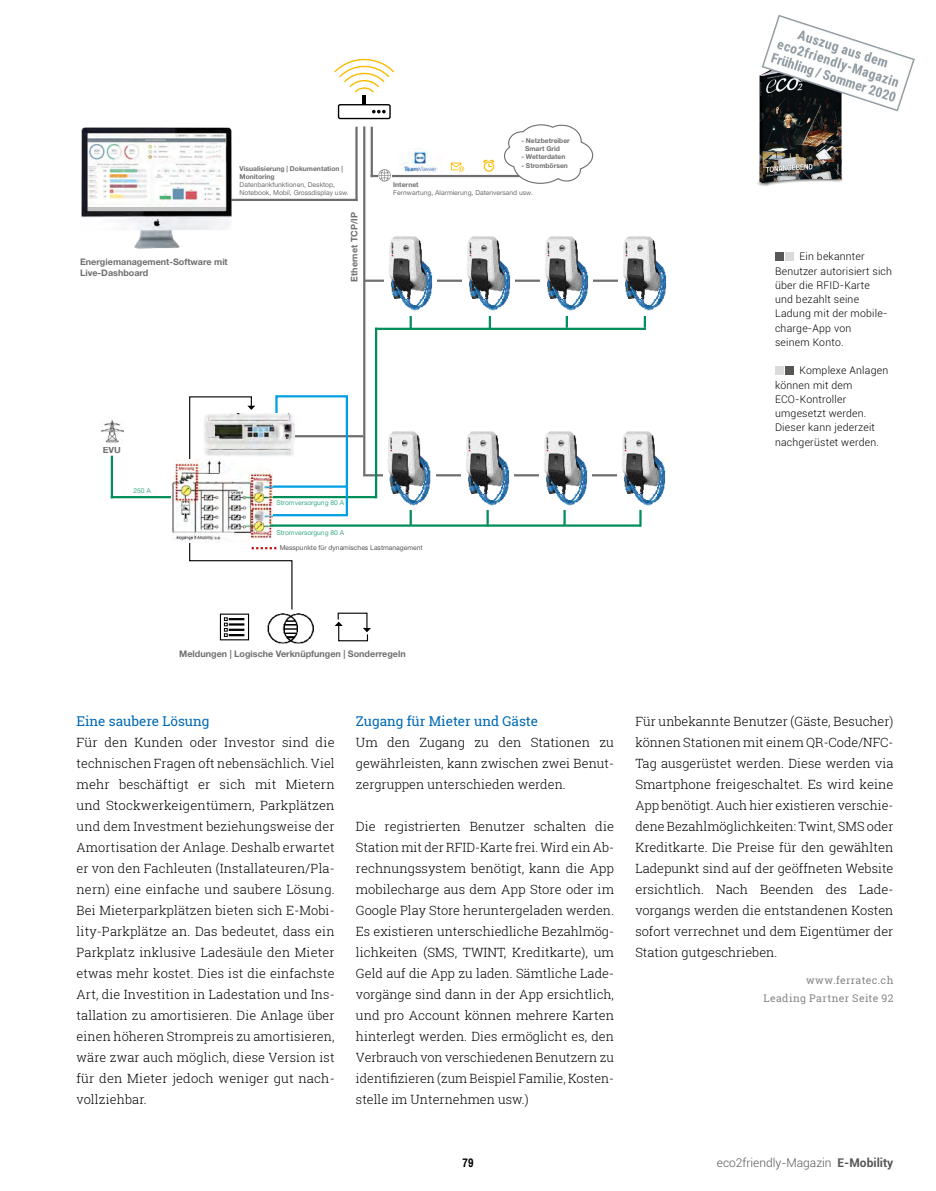
<style>
.page{position:relative;width:936px;height:1191px;background:#fff}
.page>*{position:absolute;margin:0;border:0;box-sizing:border-box;transform-origin:0 0}
.t1{font:13.5px "Roboto Slab";color:#0069b4}
.t2{font:300 12.75px/21px "Roboto Slab";letter-spacing:.005em;color:#000}
.t3{font:300 12px "Roboto";color:#575756}
.t4{font:700 12px "Archivo Narrow";color:#000}
.t5{font:300 10.5px/14.2px "Roboto";letter-spacing:.02em;color:#000}
.t6{font:10.5px/18px "Roboto Slab";letter-spacing:.035em;color:#878787;text-align:right}
.t7{font:700 9px/10.8px "Helvetica Neue LT Std";color:#706f6f}
.t8{font:6.75px/8.1px "Helvetica Neue LT Std";color:#706f6f}
.t9{font:700 6.75px/8.1px "Helvetica Neue LT Std";color:#706f6f}
.t10{font:6.75px "Helvetica Neue LT Std";color:#3fab88}
.t11{font:6.75px "Helvetica Neue LT Std";color:#575756}
.s1{font-weight:700}
</style>
<div class="page">
<div style="left:775px;top:252px;width:8px;height:8px;background:#575756"></div>
<div style="left:785px;top:252px;width:8px;height:8px;background:#dadada"></div>
<div style="left:775px;top:366px;width:8px;height:8px;background:#dadada"></div>
<div style="left:785px;top:366px;width:8px;height:8px;background:#575756"></div>
<div style="left:338px;top:104px;width:52px;height:15px;border:1px solid #000;border-radius:2px"></div>
<svg style="left:372px;top:110px;width:13px;height:3px"></svg>
<hr style="left:362px;top:95px;width:4px;height:10px;background:#000">
<svg style="left:334px;top:59px;width:60px;height:34px"></svg>
<hr style="left:363px;top:126px;width:2px;height:349px;background:#706f6f">
<hr style="left:355px;top:127px;width:2px;height:74px;background:#706f6f">
<hr style="left:370px;top:127px;width:3px;height:50px;background:#706f6f">
<hr style="left:208px;top:199px;width:149px;height:2px;background:#706f6f">
<hr style="left:370px;top:175px;width:162px;height:2px;background:#706f6f">
<hr style="left:363px;top:474px;width:303px;height:2px;background:#706f6f">
<hr style="left:364px;top:279px;width:303px;height:3px;background:#706f6f">
<hr style="left:375px;top:328px;width:271px;height:2px;background:#008e5a">
<hr style="left:375px;top:328px;width:2px;height:170px;background:#008e5a">
<hr style="left:409px;top:310px;width:3px;height:19px;background:#008e5a">
<hr style="left:488px;top:310px;width:3px;height:19px;background:#008e5a">
<hr style="left:565px;top:309px;width:3px;height:19px;background:#008e5a">
<hr style="left:643px;top:309px;width:3px;height:19px;background:#008e5a">
<img style="left:81px;top:127px;width:152px;height:122px">
<img style="left:276px;top:642px;width:30px;height:1px">
<hr style="left:271px;top:496px;width:105px;height:2px;background:#008e5a">
<hr style="left:111px;top:496px;width:69px;height:2px;background:#008e5a">
<img style="left:171px;top:460px;width:17px;height:81px">
<hr style="left:270px;top:524px;width:370px;height:3px;background:#008e5a">
<hr style="left:409px;top:506px;width:3px;height:19px;background:#008e5a">
<hr style="left:486px;top:507px;width:2px;height:20px;background:#008e5a">
<svg style="left:563px;top:510px;width:2px;height:15px"></svg>
<hr style="left:639px;top:507px;width:2px;height:20px;background:#008e5a">
<hr style="left:111px;top:455px;width:2px;height:43px;background:#008e5a">
<img style="left:100px;top:420px;width:23px;height:23px">
<img style="left:402px;top:148px;width:36px;height:24px">
<svg style="left:451px;top:163px;width:13px;height:9px"></svg>
<svg style="left:378px;top:169px;width:12px;height:12px"></svg>
<svg style="left:503px;top:124px;width:90px;height:60px"></svg>
<div style="left:383px;top:425px;width:52px;height:85px;background:#fff"></div>
<img style="left:388px;top:431px;width:43px;height:74px">
<div style="left:384px;top:231px;width:53px;height:84px;background:#fff"></div>
<img style="left:389px;top:236px;width:44px;height:75px">
<div style="left:461px;top:425px;width:52px;height:85px;background:#fff"></div>
<img style="left:466px;top:431px;width:44px;height:74px">
<div style="left:462px;top:231px;width:53px;height:84px;background:#fff"></div>
<img style="left:467px;top:236px;width:44px;height:75px">
<img style="left:539px;top:431px;width:52px;height:74px">
<div style="left:540px;top:231px;width:53px;height:84px;background:#fff"></div>
<img style="left:545px;top:236px;width:44px;height:75px">
<div style="left:617px;top:425px;width:52px;height:85px;background:#fff"></div>
<img style="left:622px;top:431px;width:44px;height:74px">
<div style="left:618px;top:231px;width:53px;height:84px;background:#fff"></div>
<img style="left:623px;top:236px;width:44px;height:75px">
<svg style="left:188px;top:394px;width:183px;height:248px"></svg>
<img style="left:757px;top:15px;width:158px;height:172px">
<p class="t7" style="left:80px;top:256px;width:149px">Energiemanagement-Software mit<br>Live-Dashboard</p>
<p class="t9" style="left:525px;top:137px;width:46px;text-indent:-4px">- Netzbetreiber<br>Smart Grid</p>
<p class="t9" style="left:521px;top:153px;width:46px">- Wetterdaten</p>
<p class="t9" style="left:521px;top:161px;width:48px">- Strombörsen</p>
<p class="t9" style="left:239px;top:164px;width:105px">Visualisierung | Dokumentation |<br>Monitoring</p>
<p class="t8" style="left:239px;top:180px;width:111px">Datenbankfunktionen, Desktop,<br>Notebook, Mobil, Grossdisplay usw.</p>
<p class="t9" style="left:393px;top:180px;width:27px">Internet</p>
<p class="t8" style="left:393px;top:188px;width:141px">Fernwartung, Alarmierung, Datenversand usw.</p>
<p class="t7" style="left:349px;top:282px;width:71px;rotate:-90deg">Ethernet TCP/IP</p>
<p class="t7" style="left:103px;top:444px;width:20px">EVU</p>
<p class="t10" style="left:133px;top:486px;width:19px">250 A</p>
<p class="t10" style="left:276px;top:499px;width:69px">Stromversorgung 80 A</p>
<p class="t10" style="left:276px;top:528px;width:69px">Stromversorgung 80 A</p>
<p class="t11" style="left:279px;top:544px;width:144px">Messpunkte für dynamisches Lastmanagement</p>
<p class="t5" style="left:775px;top:249px;width:119px;text-indent:24px">Ein bekannter<br>Benutzer autorisiert sich über die RFID-Karte<br>und bezahlt seine<br>Ladung mit der mobile&shy;charge-App von<br>seinem Konto.</p>
<p class="t5" style="left:775px;top:363px;width:115px;text-indent:24px">Komplexe Anlagen können mit dem<br>ECO-Kontroller umgesetzt werden.<br>Dieser kann jederzeit nachgerüstet werden.</p>
<p class="t7" style="left:179px;top:648px;width:228px">Meldungen | Logische Verknüpfungen | Sonderregeln</p>
<p class="t1" style="left:77px;top:712px;width:134px">Eine saubere Lösung</p>
<p class="t2" style="left:77px;top:732px;width:259px">Für den Kunden oder Investor sind die technischen Fragen oft nebensächlich. Viel mehr beschäftigt er sich mit Mietern und Stockwerkeigentümern, Parkplätzen und dem Investment beziehungsweise der Amortisation der Anlage. Deshalb erwartet er von den Fachleuten (Installateuren/Pla&shy;nern) eine einfache und saubere Lösung.<br>Bei Mieterparkplätzen bieten sich E-Mobi&shy;lity-Parkplätze an. Das bedeutet, dass ein Parkplatz inklusive Ladesäule den Mieter etwas mehr kostet. Dies ist die einfachste Art, die Investition in Ladestation und Ins&shy;tallation zu amortisieren. Die Anlage über einen höheren Strompreis zu amortisieren, wäre zwar auch möglich, diese Version ist für den Mieter jedoch weniger gut nach&shy;vollziehbar.</p>
<p class="t1" style="left:356px;top:712px;width:184px">Zugang für Mieter und Gäste</p>
<p class="t2" style="left:356px;top:732px;width:259px;text-align:justify">Um den Zugang zu den Stationen zu gewährleisten, kann zwischen zwei Benut&shy;zergruppen unterschieden werden.</p>
<p class="t2" style="left:356px;top:816px;width:259px;text-align:justify">Die registrierten Benutzer schalten die Station mit der RFID-Karte frei. Wird ein Ab&shy;rechnungssystem benötigt, kann die App mobilecharge aus dem App Store oder im Google Play Store heruntergeladen werden.<br>Es existieren unterschiedliche Bezahlmög&shy;lichkeiten (SMS, TWINT, Kreditkarte), um Geld auf die App zu laden. Sämtliche Lade&shy;vorgänge sind dann in der App ersichtlich, und pro Account können mehrere Karten hinterlegt werden. Dies ermöglicht es, den Verbrauch von verschiedenen Benutzern zu identifizieren (zum Beispiel Familie, Kosten&shy;stelle im Unternehmen usw.)</p>
<p class="t2" style="left:635px;top:711px;width:259px">Für unbekannte Benutzer (Gäste, Besucher) können Stationen mit einem QR-Code/NFC-Tag ausgerüstet werden. Diese werden via Smartphone freigeschaltet. Es wird keine App benötigt. Auch hier existieren verschie&shy;dene Bezahlmöglichkeiten: Twint, SMS oder Kreditkarte. Die Preise für den gewählten Ladepunkt sind auf der geöffneten Website ersichtlich. Nach Beenden des Lade&shy;vorgangs werden die entstandenen Kosten sofort verrechnet und dem Eigentümer der Station gutgeschrieben.</p>
<p class="t6" style="left:763px;top:971px;width:131px">www.ferratec.ch<br>Leading Partner Seite 92</p>
<p class="t4" style="left:462px;top:1156px;width:13px">79</p>
<p class="t3" style="left:716px;top:1154px;width:178px">eco2friendly-Magazin <span class="s1">E-Mobility</span></p>
</div>
